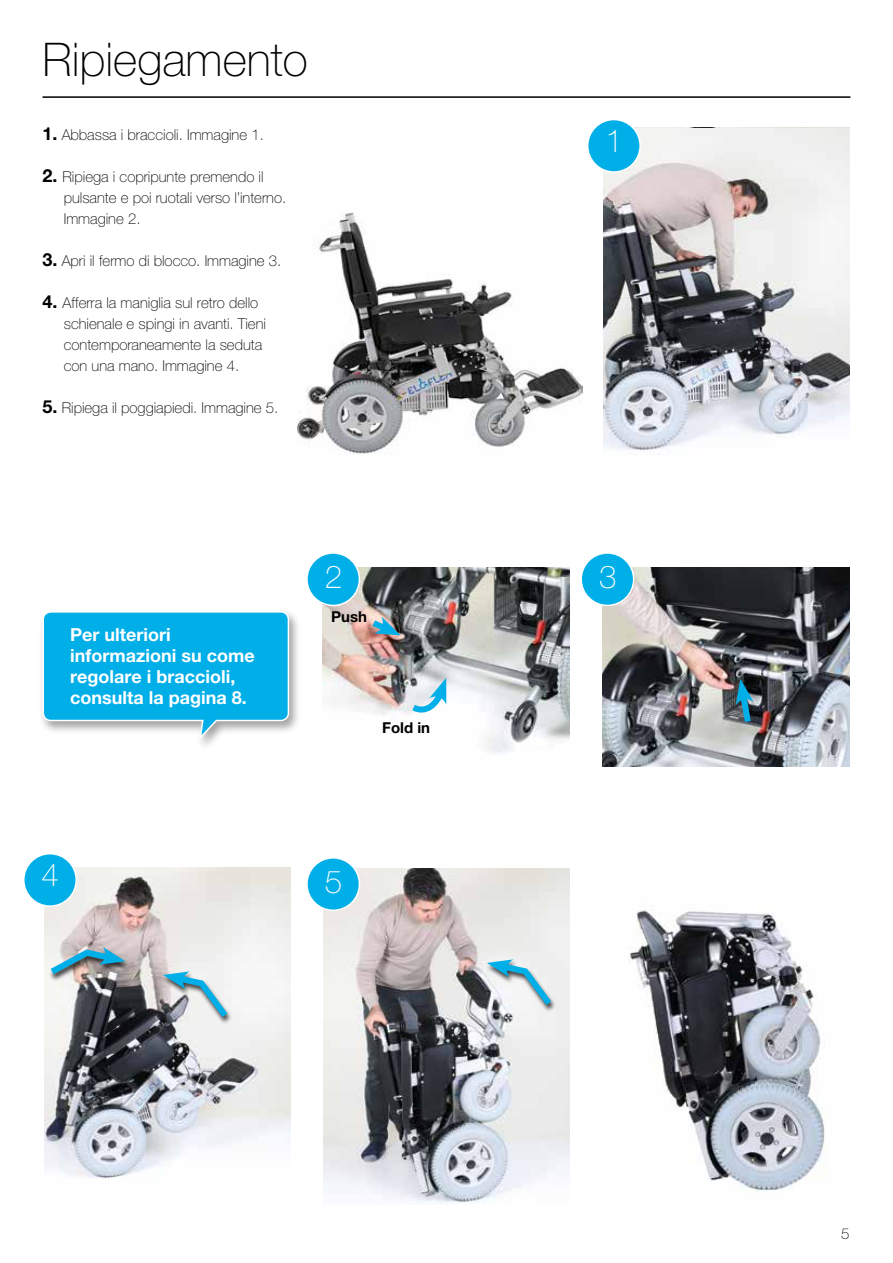
<style>
.page{position:relative;width:893px;height:1263px;background:#fff}
.page>*{position:absolute;margin:0;border:0;box-sizing:border-box;transform-origin:0 0}
.t1{font:100 46.5px "Helvetica Neue LT Pro";color:#000}
.t2{font:100 31.5px "Helvetica Neue LT Pro";color:#fff}
.t3{font:700 18px/21px "Helvetica Neue LT Pro";color:#fff}
.t4{font:100 15px/21px "Helvetica Neue LT Pro";color:#000}
.t5{font:700 15px "Helvetica Neue LT Pro";color:#000}
.s1{font-weight:700;font-size:18px}
</style>
<div class="page">
<img style="left:323px;top:567px;width:247px;height:187px">
<svg style="left:405px;top:678px;width:44px;height:36px"></svg>
<svg style="left:366px;top:615px;width:35px;height:22px"></svg>
<img style="left:603px;top:567px;width:246px;height:200px">
<svg style="left:736px;top:679px;width:19px;height:49px"></svg>
<hr style="left:43px;top:96px;width:807px;height:2px;background:#000">
<img style="left:298px;top:212px;width:285px;height:242px">
<img style="left:628px;top:910px;width:198px;height:282px">
<img style="left:603px;top:128px;width:247px;height:325px">
<div style="left:588px;top:120px;width:52px;height:52px;background:#00aee8;border-radius:50%"></div>
<div style="left:587px;top:119px;width:54px;height:54px;border:2px solid #fff;border-radius:50%"></div>
<div style="left:39px;top:609px;width:263px;height:143px;background:#000;opacity:.37"></div>
<svg style="left:42px;top:610px;width:248px;height:132px;background:#31bae8"></svg>
<img style="left:44px;top:868px;width:247px;height:311px">
<div style="left:161px;top:971px;width:72px;height:54px;background:#000;opacity:.75"></div>
<svg style="left:163px;top:971px;width:70px;height:52px"></svg>
<img style="left:324px;top:868px;width:246px;height:335px">
<div style="left:307px;top:858px;width:52px;height:52px;background:#00aee8;border-radius:50%"></div>
<div style="left:306px;top:857px;width:54px;height:54px;border:2px solid #fff;border-radius:50%"></div>
<div style="left:484px;top:959px;width:73px;height:54px;background:#000;opacity:.75"></div>
<svg style="left:487px;top:959px;width:70px;height:52px"></svg>
<div style="left:48px;top:947px;width:83px;height:35px;background:#000;opacity:.75"></div>
<svg style="left:44px;top:946px;width:81px;height:34px;background:#96b1b9"></svg>
<div style="left:24px;top:854px;width:52px;height:52px;background:#00aee8;border-radius:50%"></div>
<div style="left:23px;top:853px;width:54px;height:54px;border:2px solid #fff;border-radius:50%"></div>
<div style="left:307px;top:553px;width:52px;height:52px;background:#00aee8;border-radius:50%"></div>
<div style="left:306px;top:552px;width:54px;height:54px;border:2px solid #fff;border-radius:50%"></div>
<div style="left:581px;top:553px;width:53px;height:52px;background:#00aee8;border-radius:50%"></div>
<div style="left:580px;top:552px;width:54px;height:54px;border:2px solid #fff;border-radius:50%"></div>
<h1 class="t1" style="left:43px;top:33px;width:267px">Ripiegamento</h1>
<p class="t4" style="left:43px;top:125px;width:223px"><span class="s1">1.</span> Abbassa i braccioli. Immagine 1.</p>
<p class="t4" style="left:64px;top:167px;width:224px;text-indent:-21px"><span class="s1">2.</span> Ripiega i copripunte premendo il pulsante e poi ruotali verso l’interno.<br>Immagine 2.</p>
<p class="t4" style="left:43px;top:251px;width:240px"><span class="s1">3.</span> Apri il fermo di blocco. Immagine 3.</p>
<p class="t4" style="left:64px;top:293px;width:204px;text-indent:-21px"><span class="s1">4.</span> Afferra la maniglia sul retro dello schienale e spingi in avanti. Tieni contemporaneamente la seduta con una mano. Immagine 4.</p>
<p class="t4" style="left:43px;top:398px;width:237px"><span class="s1">5.</span> Ripiega il poggiapiedi. Immagine 5.</p>
<h2 class="t2" style="left:605px;top:123px;width:19px">1</h2>
<p class="t3" style="left:70px;top:623px;width:186px">Per ulteriori informazioni su come regolare i braccioli, consulta la pagina 8.</p>
<h2 class="t2" style="left:325px;top:559px;width:19px">2</h2>
<h2 class="t2" style="left:599px;top:559px;width:19px">3</h2>
<p class="t5" style="left:331px;top:607px;width:37px">Push</p>
<p class="t5" style="left:382px;top:718px;width:50px">Fold in</p>
<h2 class="t2" style="left:42px;top:857px;width:19px">4</h2>
<h2 class="t2" style="left:325px;top:863px;width:19px">5</h2>
<p class="t4" style="left:841px;top:1223px;width:10px">5</p>
</div>
